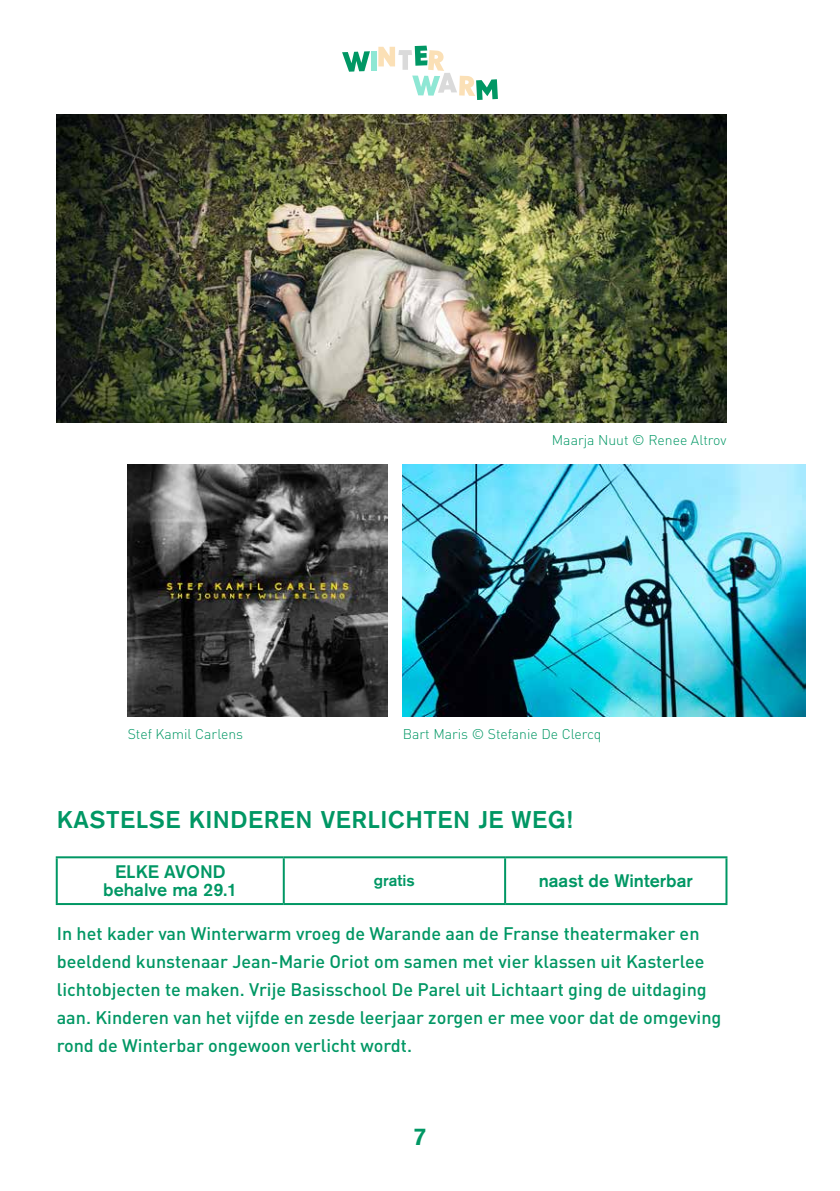
<style>
.page{position:relative;width:840px;height:1191px;background:#fff}
.page>*{position:absolute;margin:0;border:0;box-sizing:border-box;transform-origin:0 0}
.t1{font:500 24px "Akzidenz Grotesk BQ";letter-spacing:.025em;color:#009764}
.t2{font:500 18px/28px "DIN";color:#009764}
.t3{font:500 18px/18px "Akzidenz Grotesk BQ";color:#009764;text-align:center}
.t4{font:500 16px "Akzidenz Grotesk BQ";color:#009764}
.t5{font:300 14px "DIN";color:#009764}
</style>
<div class="page">
<svg style="left:342px;top:51px;width:28px;height:21px"></svg>
<div style="left:371px;top:51px;width:5px;height:20px;background:#8ee7d4"></div>
<svg style="left:378px;top:46px;width:119px;height:54px"></svg>
<img style="left:57px;top:114px;width:669px;height:308px">
<img style="left:128px;top:464px;width:259px;height:252px">
<img style="left:402px;top:464px;width:403px;height:252px">
<hr style="left:56px;top:856px;width:227px;height:2px;background:#009764">
<hr style="left:56px;top:858px;width:2px;height:45px;background:#009764">
<hr style="left:283px;top:856px;width:222px;height:2px;background:#009764">
<hr style="left:282px;top:858px;width:2px;height:45px;background:#009764">
<hr style="left:505px;top:856px;width:222px;height:2px;background:#009764">
<hr style="left:504px;top:858px;width:2px;height:45px;background:#009764">
<hr style="left:725px;top:858px;width:2px;height:45px;background:#009764">
<hr style="left:56px;top:903px;width:227px;height:2px;background:#009764">
<hr style="left:283px;top:903px;width:222px;height:2px;background:#009764">
<hr style="left:505px;top:903px;width:222px;height:2px;background:#009764">
<p class="t5" style="left:551px;top:431px;width:176px">Maarja Nuut © Renee Altrov</p>
<p class="t5" style="left:128px;top:725px;width:117px">Stef Kamil Carlens</p>
<p class="t5" style="left:402px;top:725px;width:200px">Bart Maris © Stefanie De Clercq</p>
<h1 class="t1" style="left:57px;top:805px;width:517px">KASTELSE KINDEREN VERLICHTEN JE WEG!</h1>
<p class="t3" style="left:103px;top:862px;width:136px">ELKE AVOND behalve ma 29.1</p>
<p class="t4" style="left:374px;top:871px;width:43px">gratis</p>
<p class="t3" style="left:538px;top:871px;width:155px">naast de Winterbar</p>
<p class="t2" style="left:57px;top:919px;width:666px">In het kader van Winterwarm vroeg de Warande aan de Franse theatermaker en beeldend kunstenaar Jean-Marie Oriot om samen met vier klassen uit Kasterlee lichtobjecten te maken. Vrije Basisschool De Parel uit Lichtaart ging de uitdaging aan. Kinderen van het vijfde en zesde leerjaar zorgen er mee voor dat de omgeving rond de Winterbar ongewoon verlicht wordt.</p>
<h1 class="t1" style="left:413px;top:1122px;width:15px">7</h1>
</div>
